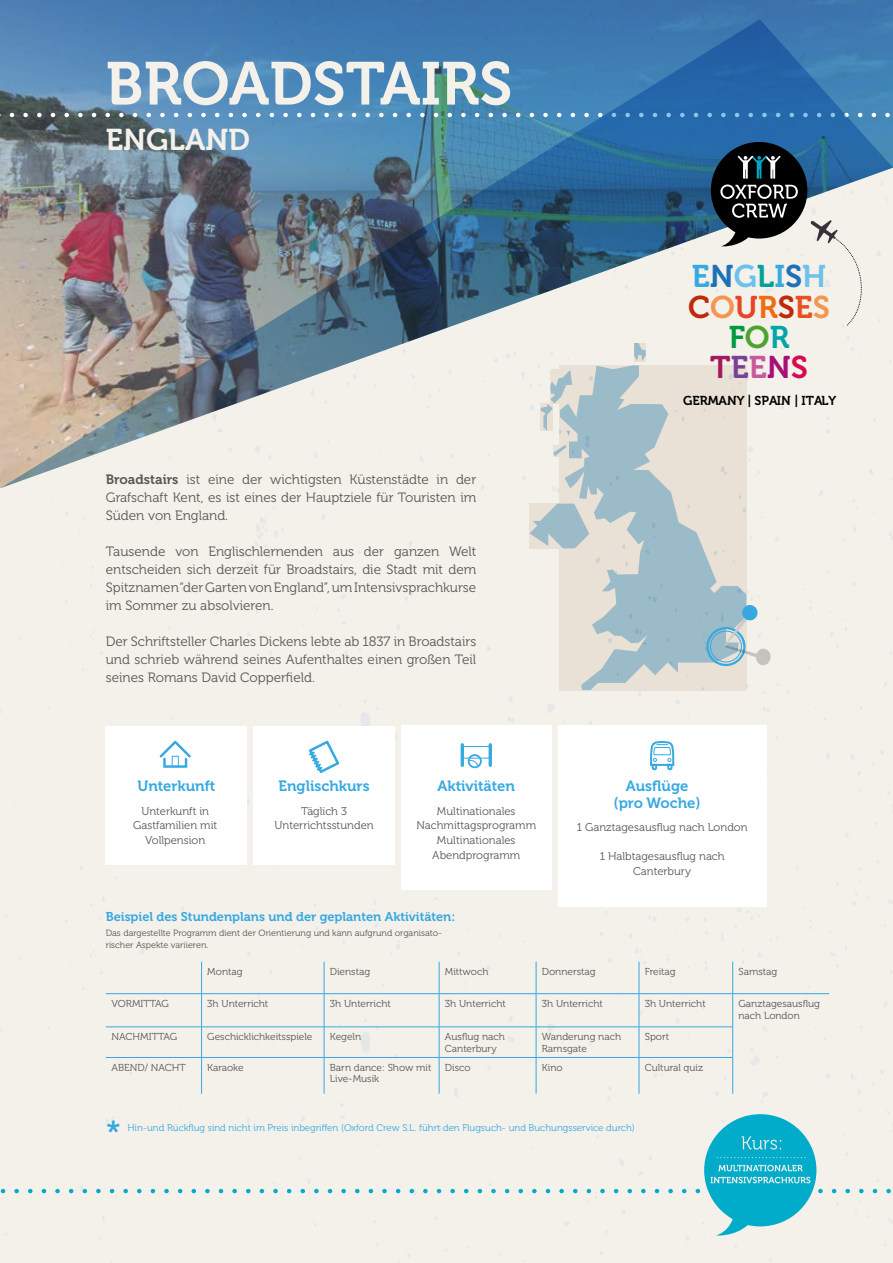
<style>
.page{position:relative;width:893px;height:1263px;background:#fff}
.page>*{position:absolute;margin:0;border:0;box-sizing:border-box;transform-origin:0 0}
.t1{font:60.3px "Museo 700";color:#f4f0ea}
.t2{font:31.8px "Museo 500";color:#36a9e1}
.t3{font:31.2px/30.3px "Museo 700";color:#36a9e1;text-align:center}
.t4{font:30px "Museo 700";color:#f4f0ea}
.t5{font:14.85px/16.5px "Museo 700";color:#36a9e1;text-align:center}
.t6{font:13.5px/18px "Museo 300";color:#575756;text-align:justify}
.t7{font:12.9px "Museo 700";color:#000}
.t8{font:12.75px "Museo 700";color:#36a9e1}
.t9{font:11.25px/14.9px "Museo 300";color:#575756;text-align:center}
.t10{font:10.05px/11.6px "Museo 300";color:#575756}
.t11{font:9.6px "Museo 300";color:#36a9e1}
.t12{font:9px/12px "Museo 300";color:#575756}
.s1{font-family:"Museo 700"}
.s2{color:#1d71b8}
.s3{color:#6cc1ed}
.s4{color:#00a19a}
.s5{color:#bd2b0b}
.s6{color:#f4964f}
.s7{color:#e84427}
.s8{color:#ed6d0f}
.s9{color:#e8511f}
.s10{color:#009b3e}
.s11{color:#4da32f}
.s12{color:#00a6aa}
.s13{color:#a21a5b}
.s14{color:#794393}
.s15{color:#c65a9d}
.s16{color:#a80f79}
.s17{color:#d60b52}
</style>
<div class="page">
<div style="left:0;top:493px;width:893px;height:770px;background:#f4f0ea"></div>
<img style="left:0;top:0;width:893px;height:493px">
<img style="left:0;top:19px;width:893px;height:469px">
<svg style="left:560px;top:365px;width:186px;height:325px;background:#c5cfd0"></svg>
<svg style="left:634px;top:343px;width:12px;height:18px"></svg>
<svg style="left:540px;top:370px;width:32px;height:66px;background:#d3d9d7"></svg>
<svg style="left:553px;top:445px;width:14px;height:11px"></svg>
<svg style="left:529px;top:504px;width:60px;height:44px;background:#b7c8cd"></svg>
<div style="left:706px;top:627px;width:39px;height:39px;border:2px solid #36a9e1;border-radius:50%"></div>
<div style="left:710px;top:631px;width:32px;height:31px;border:1px solid #36a9e1;border-radius:50%"></div>
<svg style="left:724px;top:604px;width:48px;height:61px;background:#c2d4d9"></svg>
<svg style="left:711px;top:142px;width:151px;height:183px;background:#9ca3a7"></svg>
<div style="left:253px;top:726px;width:142px;height:138px;background:#fff"></div>
<svg style="left:309px;top:741px;width:30px;height:32px"></svg>
<div style="left:106px;top:726px;width:141px;height:138px;background:#fff"></div>
<svg style="left:159px;top:741px;width:32px;height:19px"></svg>
<div style="left:163px;top:758px;width:24px;height:10px;border:2px solid #36a9e1"></div>
<div style="left:172px;top:756px;width:7px;height:11px;border:1px solid #36a9e1"></div>
<div style="left:401px;top:726px;width:151px;height:164px;background:#fff"></div>
<div style="left:468px;top:754px;width:14px;height:14px;border:2px solid #36a9e1;border-radius:50%"></div>
<svg style="left:467px;top:759px;width:12px;height:8px"></svg>
<hr style="left:461px;top:745px;width:3px;height:20px;background:#36a9e1">
<hr style="left:489px;top:745px;width:3px;height:20px;background:#36a9e1">
<div style="left:462px;top:746px;width:29px;height:13px;border:1px solid #36a9e1"></div>
<div style="left:558px;top:726px;width:208px;height:181px;background:#fff"></div>
<svg style="left:650px;top:741px;width:25px;height:30px"></svg>
<hr style="left:201px;top:962px;width:1px;height:31px;background:#36a9e1">
<hr style="left:324px;top:962px;width:1px;height:31px;background:#36a9e1">
<hr style="left:439px;top:962px;width:1px;height:31px;background:#36a9e1">
<hr style="left:536px;top:962px;width:1px;height:31px;background:#36a9e1">
<hr style="left:639px;top:962px;width:1px;height:31px;background:#36a9e1">
<hr style="left:732px;top:962px;width:1px;height:31px;background:#36a9e1">
<hr style="left:106px;top:993px;width:96px;height:1px;background:#36a9e1">
<hr style="left:202px;top:993px;width:122px;height:1px;background:#36a9e1">
<hr style="left:201px;top:994px;width:1px;height:33px;background:#36a9e1">
<hr style="left:324px;top:993px;width:115px;height:1px;background:#36a9e1">
<hr style="left:324px;top:994px;width:1px;height:33px;background:#36a9e1">
<hr style="left:439px;top:993px;width:97px;height:1px;background:#36a9e1">
<hr style="left:439px;top:994px;width:1px;height:33px;background:#36a9e1">
<hr style="left:536px;top:993px;width:103px;height:1px;background:#36a9e1">
<hr style="left:536px;top:994px;width:1px;height:33px;background:#36a9e1">
<hr style="left:639px;top:993px;width:94px;height:1px;background:#36a9e1">
<hr style="left:639px;top:994px;width:1px;height:33px;background:#36a9e1">
<hr style="left:733px;top:993px;width:96px;height:1px;background:#36a9e1">
<hr style="left:732px;top:994px;width:1px;height:33px;background:#36a9e1">
<hr style="left:106px;top:1026px;width:96px;height:1px;background:#36a9e1">
<hr style="left:202px;top:1026px;width:122px;height:1px;background:#36a9e1">
<hr style="left:201px;top:1027px;width:1px;height:30px;background:#36a9e1">
<hr style="left:324px;top:1026px;width:115px;height:1px;background:#36a9e1">
<hr style="left:324px;top:1027px;width:1px;height:30px;background:#36a9e1">
<hr style="left:439px;top:1026px;width:97px;height:1px;background:#36a9e1">
<hr style="left:439px;top:1027px;width:1px;height:30px;background:#36a9e1">
<hr style="left:536px;top:1026px;width:103px;height:1px;background:#36a9e1">
<hr style="left:536px;top:1027px;width:1px;height:30px;background:#36a9e1">
<hr style="left:639px;top:1026px;width:94px;height:1px;background:#36a9e1">
<hr style="left:639px;top:1027px;width:1px;height:30px;background:#36a9e1">
<hr style="left:732px;top:1027px;width:1px;height:30px;background:#36a9e1">
<hr style="left:106px;top:1057px;width:96px;height:1px;background:#36a9e1">
<hr style="left:202px;top:1057px;width:122px;height:1px;background:#36a9e1">
<hr style="left:201px;top:1058px;width:1px;height:36px;background:#36a9e1">
<hr style="left:324px;top:1057px;width:115px;height:1px;background:#36a9e1">
<hr style="left:324px;top:1058px;width:1px;height:36px;background:#36a9e1">
<hr style="left:439px;top:1057px;width:97px;height:1px;background:#36a9e1">
<hr style="left:439px;top:1058px;width:1px;height:36px;background:#36a9e1">
<hr style="left:536px;top:1057px;width:103px;height:1px;background:#36a9e1">
<hr style="left:536px;top:1058px;width:1px;height:36px;background:#36a9e1">
<hr style="left:639px;top:1057px;width:94px;height:1px;background:#36a9e1">
<hr style="left:639px;top:1058px;width:1px;height:36px;background:#36a9e1">
<hr style="left:732px;top:1058px;width:1px;height:36px;background:#36a9e1">
<svg style="left:0;top:1114px;width:893px;height:123px;background:#dde9e6"></svg>
<h1 class="t1" style="left:106px;top:50px;width:408px">BROADSTAIRS</h1>
<h3 class="t4" style="left:106px;top:123px;width:146px">ENGLAND</h3>
<p class="t6" style="left:106px;top:471px;width:372px"><span class="s1">Broadstairs</span> ist eine der wichtigsten Küstenstädte in der Grafschaft Kent, es ist eines der Hauptziele für Touristen im Süden von England.</p>
<p class="t6" style="left:106px;top:543px;width:372px">Tausende von Englischlernenden aus der ganzen Welt entscheiden sich derzeit für Broadstairs, die Stadt mit dem Spitznamen “der Garten von England”, um Intensivsprachkurse im Sommer zu absolvieren.</p>
<p class="t6" style="left:106px;top:633px;width:372px">Der Schriftsteller Charles Dickens lebte ab 1837 in Broadstairs und schrieb während seines Aufenthaltes einen großen Teil seines Romans David Copperfield.</p>
<p class="t5" style="left:137px;top:778px;width:80px">Unterkunft</p>
<p class="t9" style="left:133px;top:803px;width:86px">Unterkunft in<br>Gastfamilien mit<br>Vollpension</p>
<p class="t5" style="left:278px;top:778px;width:93px">Englischkurs</p>
<p class="t9" style="left:274px;top:803px;width:101px">Täglich 3<br>Unterrichtsstunden</p>
<p class="t5" style="left:437px;top:778px;width:79px">Aktivitäten</p>
<p class="t9" style="left:416px;top:803px;width:121px">Multinationales<br>Nachmittagsprogramm<br>Multinationales<br>Abendprogramm</p>
<p class="t8" style="left:106px;top:909px;width:351px">Beispiel des Stundenplans und der geplanten Aktivitäten:</p>
<p class="t12" style="left:106px;top:927px;width:338px">Das dargestellte Programm dient der Orientierung und kann aufgrund organisato&shy;rischer Aspekte variieren.</p>
<h3 class="t3" style="left:688px;top:262px;width:143px">E<span class="s2">N</span><span class="s3">G</span><span class="s4">L</span>I<span class="s2">S</span><span class="s3">H<br></span><span class="s5">C</span><span class="s6">O</span><span class="s7">U</span><span class="s8">R</span><span class="s5">S</span><span class="s9">E</span><span class="s6">S<br></span><span class="s10">F</span><span class="s11">O</span><span class="s12">R<br></span><span class="s13">T</span><span class="s14">E</span><span class="s15">E</span><span class="s16">N</span><span class="s17">S</span></h3>
<p class="t7" style="left:683px;top:394px;width:155px">GERMANY | SPAIN | ITALY</p>
<p class="t5" style="left:613px;top:778px;width:89px">Ausflüge (pro Woche)</p>
<p class="t9" style="left:577px;top:819px;width:172px">1 Ganztagesausflug nach London</p>
<p class="t9" style="left:600px;top:849px;width:126px">1 Halbtagesausflug nach<br>Canterbury</p>
<p class="t10" style="left:207px;top:966px;width:37px">Montag</p>
<p class="t10" style="left:330px;top:966px;width:42px">Dienstag</p>
<p class="t10" style="left:445px;top:966px;width:45px">Mittwoch</p>
<p class="t10" style="left:542px;top:966px;width:55px">Donnerstag</p>
<p class="t10" style="left:645px;top:966px;width:33px">Freitag</p>
<p class="t10" style="left:738px;top:966px;width:40px">Samstag</p>
<p class="t10" style="left:111px;top:998px;width:59px">VORMITTAG</p>
<p class="t10" style="left:207px;top:998px;width:62px">3h Unterricht</p>
<p class="t10" style="left:330px;top:998px;width:62px">3h Unterricht</p>
<p class="t10" style="left:445px;top:998px;width:62px">3h Unterricht</p>
<p class="t10" style="left:542px;top:998px;width:62px">3h Unterricht</p>
<p class="t10" style="left:645px;top:998px;width:62px">3h Unterricht</p>
<p class="t10" style="left:738px;top:998px;width:83px">Ganztagesausflug nach London</p>
<p class="t10" style="left:111px;top:1031px;width:67px">NACHMITTAG</p>
<p class="t10" style="left:207px;top:1031px;width:107px">Geschicklichkeitsspiele</p>
<p class="t10" style="left:330px;top:1031px;width:33px">Kegeln</p>
<p class="t10" style="left:445px;top:1031px;width:62px">Ausflug nach<br>Canterbury</p>
<p class="t10" style="left:542px;top:1031px;width:81px">Wanderung nach<br>Ramsgate</p>
<p class="t10" style="left:645px;top:1031px;width:26px">Sport</p>
<p class="t10" style="left:111px;top:1062px;width:76px">ABEND/ NACHT</p>
<p class="t10" style="left:207px;top:1062px;width:38px">Karaoke</p>
<p class="t10" style="left:330px;top:1062px;width:103px">Barn dance: Show mit<br>Live-Musik</p>
<p class="t10" style="left:445px;top:1062px;width:27px">Disco</p>
<p class="t10" style="left:542px;top:1062px;width:22px">Kino</p>
<p class="t10" style="left:645px;top:1062px;width:60px">Cultural quiz</p>
<h2 class="t2" style="left:106px;top:1115px;width:17px">*</h2>
<p class="t11" style="left:127px;top:1122px;width:509px">Hin-und Rückflug sind nicht im Preis inbegriffen (Oxford Crew S.L. führt den Flugsuch- und Buchungsservice durch)</p>
</div>
